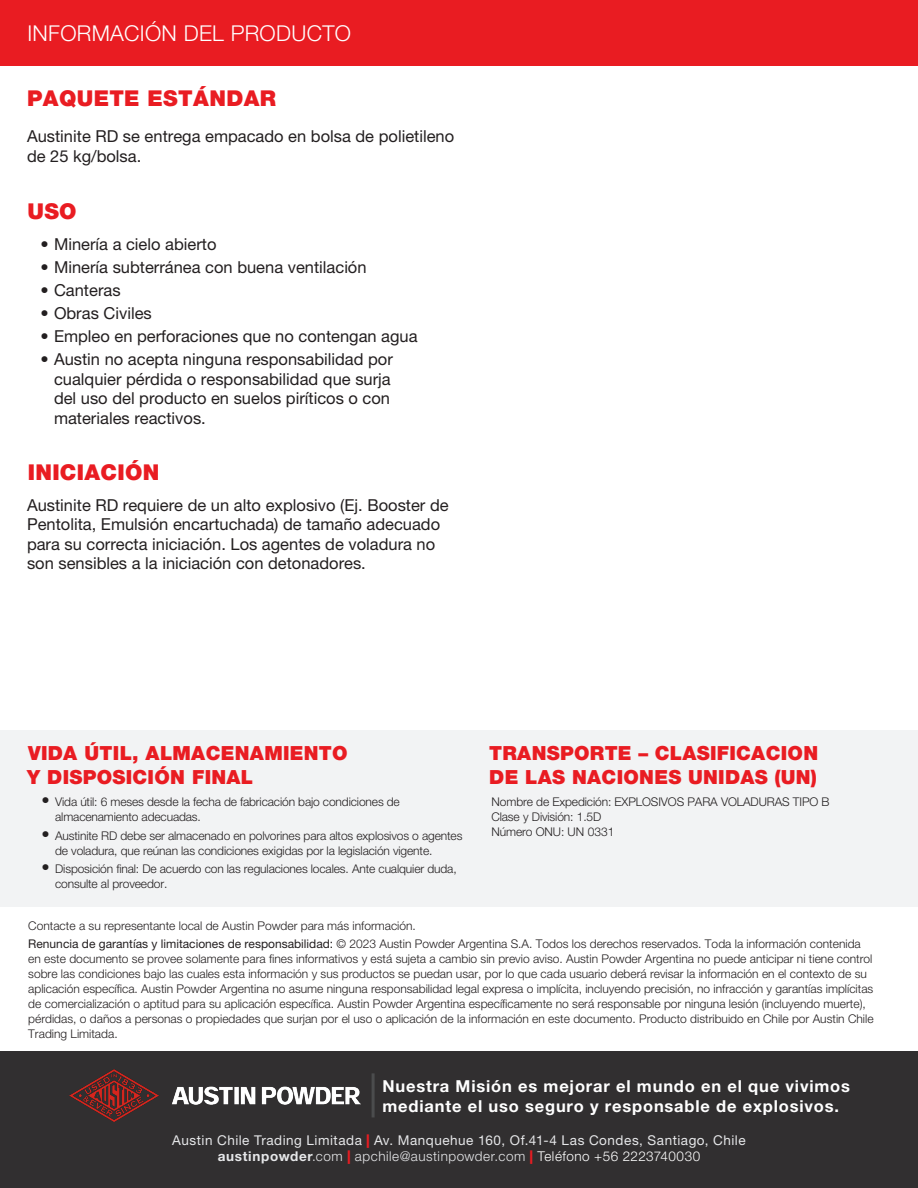
<style>
.page{position:relative;width:918px;height:1188px;background:#fff}
.page>*{position:absolute;margin:0;border:0;box-sizing:border-box;transform-origin:0 0}
.t1{font:900 21.9px "Helvetica Neue CE";letter-spacing:.015em;color:#e91c22}
.t2{font:300 21.9px "Helvetica Neue CE";letter-spacing:.015em;color:#fff}
.t3{font:900 19.5px/23.4px "Helvetica Neue CE";letter-spacing:.015em;color:#e91c22}
.PIB_Bullets{font:16.5px/19.5px "Helvetica Neue CE";color:#231f20}
.t4{font:700 16.5px/19.8px "Helvetica Neue CE";letter-spacing:.05em;color:#fff}
.t5{font:13.5px/16.2px "Helvetica Neue CE";letter-spacing:.04em;color:#e6e7e9;text-align:center}
.t6{font:300 12px/15px "Helvetica Neue CE";color:#231f20}
.s1{font-weight:400;font-size:16.5px}
.s2{font-weight:400}
.s3{font-weight:900;color:#e91c22}
.s4{font-weight:700}
.s5{font-weight:300}
.s6{font-weight:300;color:#fff}
</style>
<div class="page">
<div style="left:0;top:0;width:918px;height:66px;background:#e91c22"></div>
<div style="left:0;top:730px;width:918px;height:177px;background:#f2f3f4"></div>
<div style="left:0;top:1051px;width:918px;height:137px;background:#312f30"></div>
<img style="left:70px;top:1069px;width:290px;height:53px">
<hr style="left:372px;top:1073px;width:3px;height:44px;background:#4b4c4d">
<p class="t2" style="left:27px;top:20px;width:325px">INFORMACIÓN DEL PRODUCTO</p>
<p class="t1" style="left:27px;top:85px;width:250px">PAQUETE ESTÁNDAR</p>
<p class="PIB_Bullets" style="left:27px;top:128px;width:429px">Austinite RD se entrega empacado en bolsa de polietileno de 25 kg/bolsa.</p>
<p class="t1" style="left:28px;top:198px;width:51px">USO</p>
<p class="PIB_Bullets" style="left:40px;top:236px;width:178px">• Minería a cielo abierto</p>
<p class="PIB_Bullets" style="left:40px;top:259px;width:328px">• Minería subterránea con buena ventilación</p>
<p class="PIB_Bullets" style="left:40px;top:282px;width:82px">• Canteras</p>
<p class="PIB_Bullets" style="left:40px;top:305px;width:113px">• Obras Civiles</p>
<p class="PIB_Bullets" style="left:40px;top:328px;width:379px">• Empleo en perforaciones que no contengan agua</p>
<p class="PIB_Bullets" style="left:54px;top:351px;width:340px;text-indent:-14px">• Austin no acepta ninguna responsabilidad por cualquier pérdida o responsabilidad que surja del uso del producto en suelos piríticos o con materiales reactivos.</p>
<p class="t1" style="left:28px;top:458px;width:133px">INICIACIÓN</p>
<p class="PIB_Bullets" style="left:27px;top:497px;width:423px">Austinite RD requiere de un alto explosivo (Ej. Booster de Pentolita, Emulsión encartuchada) de tamaño adecuado para su correcta iniciación. Los agentes de voladura no son sensibles a la iniciación con detonadores.</p>
<p class="t3" style="left:27px;top:743px;width:322px">VIDA ÚTIL, ALMACENAMIENTO<br>Y DISPOSICIÓN FINAL</p>
<p class="t6" style="left:55px;top:796px;width:346px;text-indent:-13px"><span class="s1">•</span> Vida útil: 6 meses desde la fecha de fabricación bajo condiciones de almacenamiento adecuadas.</p>
<p class="t6" style="left:55px;top:829px;width:409px;text-indent:-13px"><span class="s1">•</span> Austinite RD debe ser almacenado en polvorines para altos explosivos o agentes de voladura, que reúnan las condiciones exigidas por la legislación vigente.</p>
<p class="t6" style="left:55px;top:863px;width:403px;text-indent:-13px"><span class="s1">•</span> Disposición final: De acuerdo con las regulaciones locales. Ante cualquier duda, consulte al proveedor.</p>
<p class="t3" style="left:489px;top:743px;width:330px">TRANSPORTE – CLASIFICACION<br>DE LAS NACIONES UNIDAS (UN)</p>
<p class="t6" style="left:492px;top:796px;width:340px">Nombre de Expedición: EXPLOSIVOS PARA VOLADURAS TIPO B</p>
<p class="t6" style="left:491px;top:811px;width:112px">Clase y División: 1.5D</p>
<p class="t6" style="left:492px;top:826px;width:124px">Número ONU: UN 0331</p>
<p class="t6" style="left:28px;top:919px;width:389px">Contacte a su representante local de Austin Powder para más información.</p>
<p class="t6" style="left:28px;top:937px;width:847px"><span class="s2">Renuncia de garantías y limitaciones de responsabilidad:</span> © 2023 Austin Powder Argentina S.A. Todos los derechos reservados. Toda la información contenida en este documento se provee solamente para fines informativos y está sujeta a cambio sin previo aviso. Austin Powder Argentina no puede anticipar ni tiene control sobre las condiciones bajo las cuales esta información y sus productos se puedan usar, por lo que cada usuario deberá revisar la información en el contexto de su aplicación específica. Austin Powder Argentina no asume ninguna responsabilidad legal expresa o implícita, incluyendo precisión, no infracción y garantías implícitas de comercialización o aptitud para su aplicación específica. Austin Powder Argentina específicamente no será responsable por ninguna lesión (incluyendo muerte), pérdidas, o daños a personas o propiedades que surjan por el uso o aplicación de la información en este documento. Producto distribuido en Chile por Austin Chile Trading Limitada.</p>
<p class="t4" style="left:382px;top:1078px;width:469px">Nuestra Misión es mejorar el mundo en el que vivimos mediante el uso seguro y responsable de explosivos.</p>
<p class="t5" style="left:172px;top:1133px;width:575px">Austin Chile Trading Limitada <span class="s3">|</span> Av. Manquehue 160, Of.41-4 Las Condes, Santiago, Chile <span class="s4">austinpowder</span><span class="s5">.com</span> <span class="s3">|</span> <span class="s5">apchile@austinpowder.com</span> <span class="s3">|</span> <span class="s6">Teléfono +56 2223740030</span></p>
</div>
